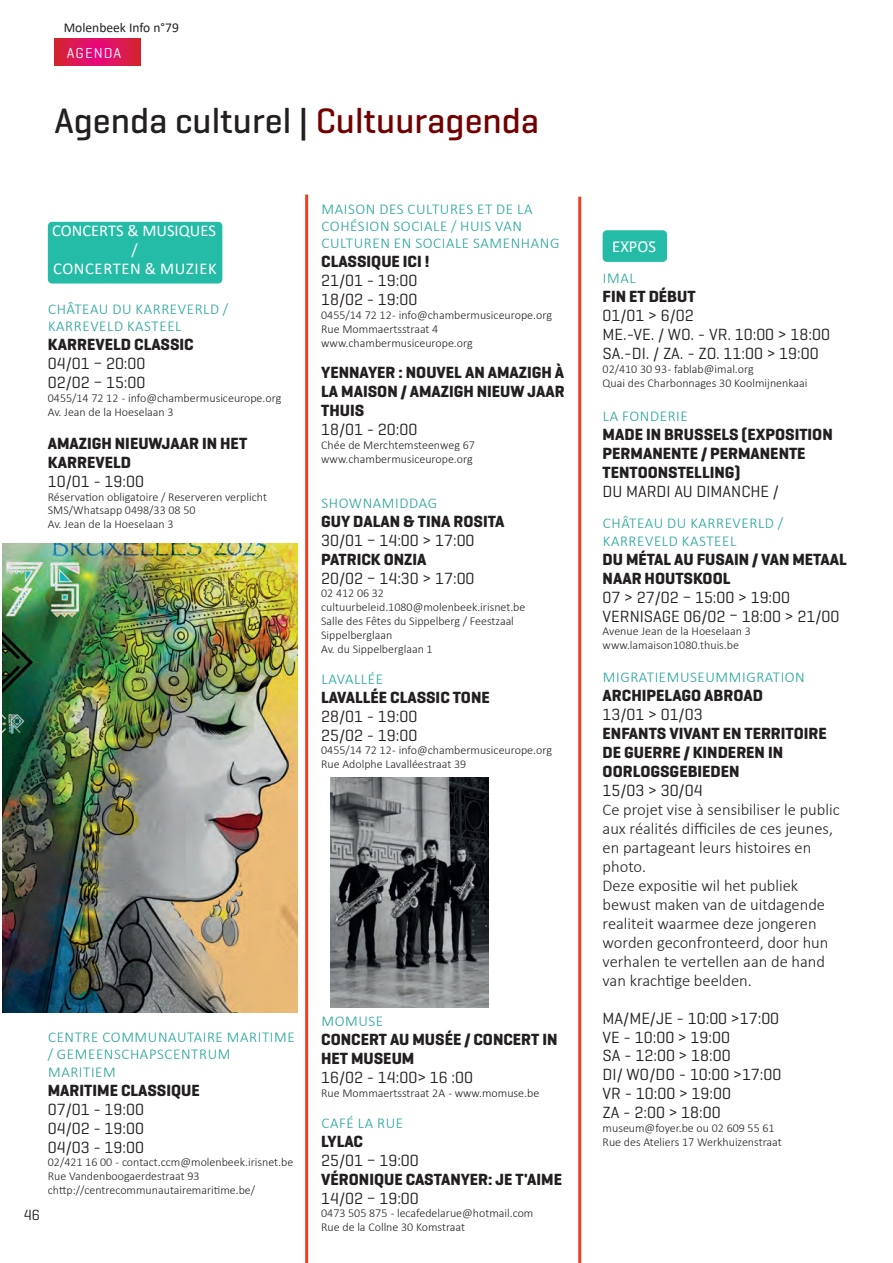
<style>
.page{position:relative;width:893px;height:1263px;background:#fff}
.page>*{position:absolute;margin:0;border:0;box-sizing:border-box;transform-origin:0 0}
.t1{font:500 36px "Geogrotesque";color:#231f20}
.t2{font:16.5px/18.9px "Geogrotesque";color:#231f20}
.t3{font:700 16.5px/18.9px "Geogrotesque";color:#231f20}
.t4{font:300 16.5px/18.9px "Calibri";color:#231f20}
.t5{font:16.5px/18.9px "Calibri";color:#fff;text-align:center}
.t6{font:300 15px/17.2px "Calibri";letter-spacing:.04em;color:#1fa397}
.t7{font:15px "Geogrotesque";color:#231f20}
.t8{font:14.7px "Geogrotesque";letter-spacing:.07em;color:#fff}
.t9{font:13.5px "Calibri";color:#231f20}
.t10{font:300 12px/13.8px "Calibri";color:#231f20}
.s1{color:#720000}
</style>
<div class="page">
<svg style="left:54px;top:39px;width:86px;height:27px;background:#dd1656"></svg>
<hr style="left:578px;top:197px;width:3px;height:1066px;background:#ef3e22">
<hr style="left:305px;top:195px;width:3px;height:1068px;background:#ef3e22">
<svg style="left:603px;top:230px;width:64px;height:32px;background:#2abea8"></svg>
<div style="left:614px;top:242px;width:41px;height:10px;background:#24bca6"></div>
<div style="left:48px;top:222px;width:174px;height:61px;background:#24bca6"></div>
<div style="left:53px;top:225px;width:163px;height:13px;background:#24bca6"></div>
<div style="left:132px;top:243px;width:6px;height:15px;background:#24bca6"></div>
<div style="left:54px;top:263px;width:163px;height:11px;background:#24bca6"></div>
<img style="left:331px;top:778px;width:158px;height:229px">
<img style="left:3px;top:543px;width:294px;height:470px">
<p class="t9" style="left:64px;top:18px;width:117px">Molenbeek Info n°79</p>
<p class="t8" style="left:67px;top:44px;width:56px">AGENDA</p>
<h1 class="t1" style="left:54px;top:98px;width:486px">Agenda culturel | <span class="s1">Cultuuragenda</span></h1>
<h2 class="t5" style="left:52px;top:221px;width:166px">CONCERTS &amp; MUSIQUES /<br>CONCERTEN &amp; MUZIEK</h2>
<p class="t6" style="left:48px;top:300px;width:182px">CHÂTEAU DU KARREVERLD /<br>KARREVELD KASTEEL</p>
<h2 class="t3" style="left:48px;top:335px;width:147px">KARREVELD CLASSIC</h2>
<h2 class="t2" style="left:48px;top:354px;width:99px">04/01 – 20:00<br>02/02 – 15:00</h2>
<p class="t10" style="left:48px;top:391px;width:235px">0455/14 72 12 - info@chambermusiceurope.org<br>Av. Jean de la Hoeselaan 3</p>
<h2 class="t3" style="left:48px;top:434px;width:201px">AMAZIGH NIEUWJAAR IN HET<br>KARREVELD</h2>
<h2 class="t2" style="left:48px;top:471px;width:98px">10/01 - 19:00</h2>
<p class="t10" style="left:48px;top:489px;width:221px">Réservation obligatoire / Reserveren verplicht<br>SMS/Whatsapp 0498/33 08 50<br>Av. Jean de la Hoeselaan 3</p>
<p class="t6" style="left:321px;top:200px;width:239px">MAISON DES CULTURES ET DE LA<br>COHÉSION SOCIALE / HUIS VAN<br>CULTUREN EN SOCIALE SAMENHANG</p>
<h2 class="t3" style="left:321px;top:252px;width:110px">CLASSIQUE ICI !</h2>
<h2 class="t2" style="left:321px;top:271px;width:98px">21/01 - 19:00<br>18/02 - 19:00</h2>
<p class="t10" style="left:321px;top:308px;width:232px">0455/14 72 12 - info@chambermusiceurope.org<br>Rue Mommaertsstraat 4 www.chambermusiceurope.org</p>
<h2 class="t3" style="left:321px;top:363px;width:245px;text-align:justify">YENNAYER : NOUVEL AN AMAZIGH À LA MAISON / AMAZIGH NIEUW JAAR THUIS</h2>
<h2 class="t2" style="left:321px;top:420px;width:98px">18/01 - 20:00</h2>
<p class="t10" style="left:321px;top:438px;width:155px">Chée de Merchtemsteenweg 67 www.chambermusiceurope.org</p>
<p class="t6" style="left:321px;top:494px;width:117px">SHOWNAMIDDAG</p>
<h2 class="t3" style="left:321px;top:512px;width:185px">GUY DALAN &amp; TINA ROSITA</h2>
<h2 class="t2" style="left:321px;top:530px;width:155px">30/01 – 14:00 &gt; 17:00</h2>
<h2 class="t3" style="left:321px;top:550px;width:107px">PATRICK ONZIA</h2>
<h2 class="t2" style="left:321px;top:568px;width:155px">20/02 – 14:30 &gt; 17:00</h2>
<p class="t10" style="left:321px;top:586px;width:206px">02 412 06 32 cultuurbeleid.1080@molenbeek.irisnet.be<br>Salle des Fêtes du Sippelberg / Feestzaal<br>Sippelberglaan<br>Av. du Sippelberglaan 1</p>
<p class="t6" style="left:321px;top:670px;width:63px">LAVALLÉE</p>
<h2 class="t3" style="left:321px;top:688px;width:170px">LAVALLÉE CLASSIC TONE</h2>
<h2 class="t2" style="left:321px;top:706px;width:98px">28/01 - 19:00<br>25/02 - 19:00</h2>
<p class="t10" style="left:321px;top:743px;width:232px">0455/14 72 12 - info@chambermusiceurope.org<br>Rue Adolphe Lavalléestraat 39</p>
<p class="t7" style="left:24px;top:1205px;width:18px">46</p>
<p class="t6" style="left:48px;top:1028px;width:248px">CENTRE COMMUNAUTAIRE MARITIME / GEMEENSCHAPSCENTRUM<br>MARITIEM</p>
<h2 class="t3" style="left:48px;top:1080px;width:153px">MARITIME CLASSIQUE</h2>
<h2 class="t2" style="left:48px;top:1099px;width:98px;text-align:justify">07/01 - 19:00<br>04/02 - 19:00<br>04/03 - 19:00</h2>
<p class="t10" style="left:48px;top:1155px;width:247px">02/421 16 00 - contact.ccm@molenbeek.irisnet.be<br>Rue Vandenboogaerdestraat 93 chttp://centrecommunautairemaritime.be/</p>
<p class="t6" style="left:321px;top:1012px;width:63px">MOMUSE</p>
<h2 class="t3" style="left:321px;top:1030px;width:238px">CONCERT AU MUSÉE / CONCERT IN<br>HET MUSEUM</h2>
<h2 class="t2" style="left:321px;top:1067px;width:153px">16/02 - 14:00&gt; 16 :00</h2>
<p class="t10" style="left:321px;top:1086px;width:220px">Rue Mommaertsstraat 2A - www.momuse.be</p>
<p class="t6" style="left:321px;top:1114px;width:83px">CAFÉ LA RUE</p>
<h2 class="t3" style="left:321px;top:1132px;width:43px">LYLAC</h2>
<h2 class="t2" style="left:321px;top:1150px;width:99px">25/01 – 19:00</h2>
<h2 class="t3" style="left:321px;top:1169px;width:242px">VÉRONIQUE CASTANYER: JE T'AIME</h2>
<h2 class="t2" style="left:321px;top:1188px;width:99px">14/02 – 19:00</h2>
<p class="t10" style="left:321px;top:1206px;width:214px">0473 505 875 - lecafedelarue@hotmail.com<br>Rue de la Collne 30 Komstraat</p>
<h2 class="t5" style="left:612px;top:237px;width:45px">EXPOS</h2>
<p class="t6" style="left:603px;top:270px;width:34px">IMAL</p>
<h2 class="t3" style="left:603px;top:287px;width:95px">FIN ET DÉBUT</h2>
<h2 class="t2" style="left:603px;top:306px;width:229px">01/01 &gt; 6/02<br>ME.-VE. / WO. - VR. 10:00 &gt; 18:00<br>SA.-DI. / ZA. - ZO. 11:00 &gt; 19:00</h2>
<p class="t10" style="left:603px;top:362px;width:206px">02/410 30 93 - fablab@imal.org<br>Quai des Charbonnages 30 Koolmijnenkaai</p>
<p class="t6" style="left:603px;top:408px;width:86px">LA FONDERIE</p>
<h2 class="t3" style="left:603px;top:425px;width:232px">MADE IN BRUSSELS (EXPOSITION<br>PERMANENTE / PERMANENTE<br>TENTOONSTELLING)</h2>
<h2 class="t2" style="left:603px;top:482px;width:178px">DU MARDI AU DIMANCHE /</h2>
<p class="t6" style="left:603px;top:515px;width:182px">CHÂTEAU DU KARREVERLD /<br>KARREVELD KASTEEL</p>
<h2 class="t3" style="left:603px;top:549px;width:246px">DU MÉTAL AU FUSAIN / VAN METAAL<br>NAAR HOUTSKOOL</h2>
<h2 class="t2" style="left:603px;top:587px;width:238px">07 &gt; 27/02 – 15:00 &gt; 19:00<br>VERNISAGE 06/02 – 18:00 &gt; 21/00</h2>
<p class="t10" style="left:603px;top:624px;width:150px">Avenue Jean de la Hoeselaan 3 www.lamaison1080.thuis.be</p>
<p class="t6" style="left:603px;top:668px;width:203px">MIGRATIEMUSEUMMIGRATION</p>
<h2 class="t3" style="left:603px;top:686px;width:162px">ARCHIPELAGO ABROAD</h2>
<h2 class="t2" style="left:603px;top:704px;width:102px">13/01 &gt; 01/03</h2>
<h2 class="t3" style="left:603px;top:724px;width:226px">ENFANTS VIVANT EN TERRITOIRE<br>DE GUERRE / KINDEREN IN<br>OORLOGSGEBIEDEN</h2>
<h2 class="t2" style="left:603px;top:780px;width:102px">15/03 &gt; 30/04</h2>
<p class="t4" style="left:603px;top:800px;width:239px">Ce projet vise à sensibiliser le public aux réalités difficiles de ces jeunes, en partageant leurs histoires en photo.<br>Deze expositie wil het publiek bewust maken van de uitdagende realiteit waarmee deze jongeren worden geconfronteerd, door hun verhalen te vertellen aan de hand van krachtige beelden.</p>
<h2 class="t2" style="left:603px;top:1008px;width:180px">MA/ME/JE - 10:00 &gt;17:00<br>VE - 10:00 &gt; 19:00<br>SA - 12:00 &gt; 18:00<br>DI/ WO/DO - 10:00 &gt;17:00<br>VR - 10:00 &gt; 19:00<br>ZA - 2:00 &gt; 18:00</h2>
<p class="t10" style="left:603px;top:1121px;width:181px">museum@foyer.be ou 02 609 55 61<br>Rue des Ateliers 17 Werkhuizenstraat</p>
</div>
